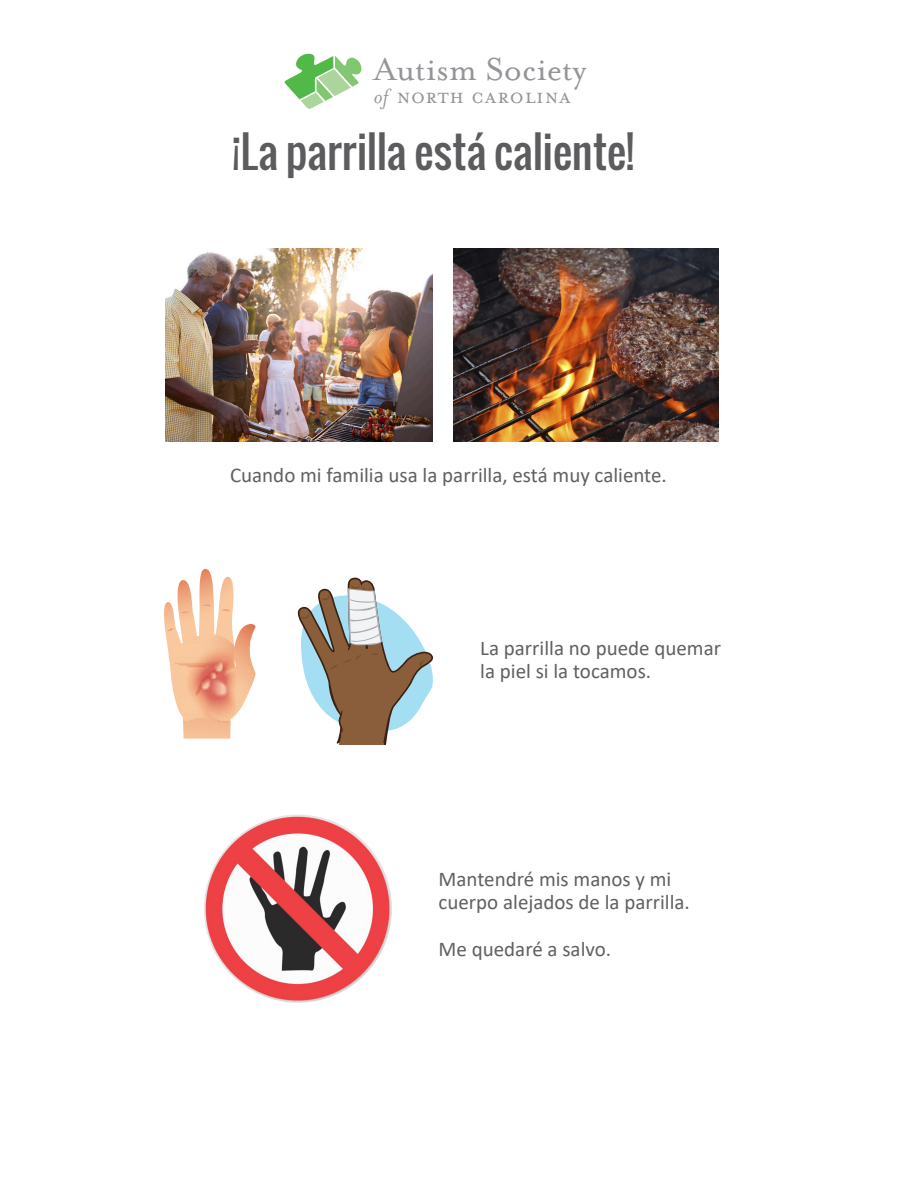
<style>
.page{position:relative;width:918px;height:1188px;background:#fff}
.page>*{position:absolute;margin:0;border:0;box-sizing:border-box;transform-origin:0 0}
.t1{font:43.05px "Oswald";color:#5c5c5f}
.t2{font:36.45px "Mrs Eaves Roman";color:#939598}
.t3{font:23.55px "Mrs Eaves Small Caps";letter-spacing:.04em;color:#939598}
.t4{font:21px/22.5px "Calibri";color:#5f6062}
.s1{font-family:"Mrs Eaves";font-style:italic}
</style>
<div class="page">
<svg style="left:285px;top:53px;width:77px;height:56px"></svg>
<img style="left:165px;top:248px;width:268px;height:193px">
<img style="left:204px;top:815px;width:188px;height:188px;border-radius:94px">
<img style="left:454px;top:248px;width:265px;height:193px">
<svg style="left:164px;top:569px;width:70px;height:80px"></svg>
<img style="left:168px;top:624px;width:88px;height:115px">
<svg style="left:298px;top:578px;width:135px;height:167px"></svg>
<p class="t2" style="left:374px;top:50px;width:214px">Autism Society</p>
<p class="t3" style="left:374px;top:83px;width:199px"><span class="s1">of</span> north carolina</p>
<p class="t1" style="left:233px;top:119px;width:403px">¡La parrilla está caliente!</p>
<p class="t4" style="left:230px;top:463px;width:438px">Cuando mi familia usa la parrilla, está muy caliente.</p>
<p class="t4" style="left:480px;top:636px;width:242px">La parrilla no puede quemar la piel si la tocamos.</p>
<p class="t4" style="left:439px;top:868px;width:253px">Mantendré mis manos y mi cuerpo alejados de la parrilla.</p>
<p class="t4" style="left:439px;top:938px;width:174px">Me quedaré a salvo.</p>
</div>
